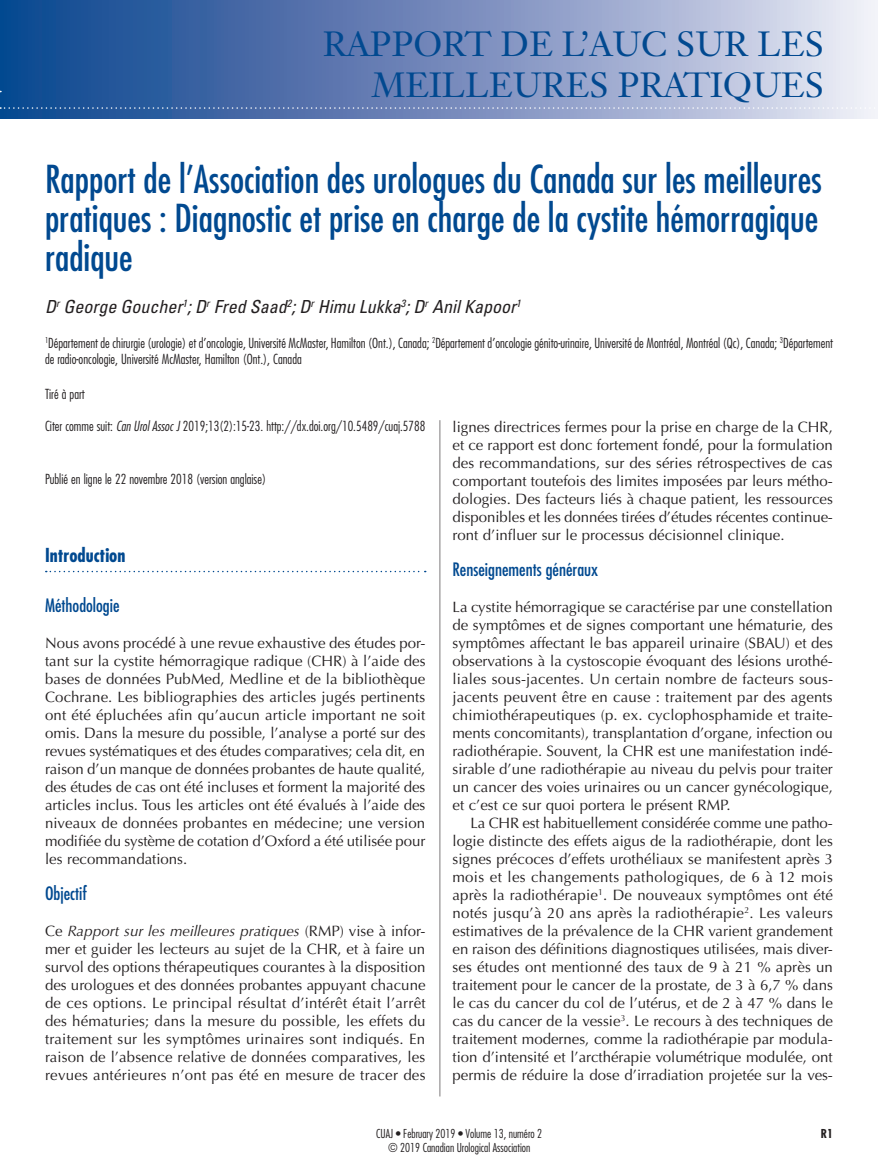
<style>
.page{position:relative;width:878px;height:1175px;background:#fff}
.page>*{position:absolute;margin:0;border:0;box-sizing:border-box;transform-origin:0 0}
.T25{font:condensed 37.5px/39px "Futura";color:#014990;text-align:justify}
.SF-Blue{font:34.5px/41.4px "Janson Text";color:#014990;text-align:right}
.t1{font:700 condensed 18.75px "Futura";color:#014990}
.N12{font:italic condensed 18px "Univers";color:#231f20}
.t2{font:condensed 18px "Futura";color:#014990}
.PJ{font:15px/18px "Optima";color:#231f20;text-align:justify}
.PJ9{font:300 condensed 13.5px/16.5px "Futura";color:#231f20}
.t3{font:300 condensed 12px "Futura";color:#231f20}
.t4{font:700 condensed 12px "Futura";color:#231f20}
.s1{font-style:italic}
</style>
<div class="page">
<div style="left:0;top:0;width:878px;height:118px;background:linear-gradient(to right,#043b8a,#e9e3f2)"></div>
<hr style="left:439px;top:420px;width:1px;height:676px;background:#231f20">
<svg style="left:0;top:107px;width:878px;height:2px;background:#8fa3c9"></svg>
<svg style="left:46px;top:571px;width:379px;height:1px"></svg>
<p class="SF-Blue" style="left:322px;top:23px;width:503px">RAPPORT DE L’AUC SUR LES<br>MEILLEURES PRATIQUES</p>
<p class="T25" style="left:45px;top:159px;width:778px">Rapport de l’Association des urologues du Canada sur les meilleures pratiques : Diagnostic et prise en charge de la cystite hémorragique radique</p>
<p class="N12" style="left:45px;top:295px;width:477px">D<sup>r</sup> George Goucher<sup>1</sup>; D<sup>r</sup> Fred Saad<sup>2</sup>; D<sup>r</sup> Himu Lukka<sup>3</sup>; D<sup>r</sup> Anil Kapoor<sup>1</sup></p>
<p class="PJ9" style="left:45px;top:334px;width:789px"><sup>1</sup>Département de chirurgie (urologie) et d’oncologie, Université McMaster, Hamilton (Ont.), Canada; <sup>2</sup>Département d’oncologie génito-urinaire, Université de Montréal, Montréal (Qc), Canada; <sup>3</sup>Département de radio-oncologie, Université McMaster, Hamilton (Ont.), Canada</p>
<p class="PJ9" style="left:45px;top:385px;width:41px">Tiré à part</p>
<p class="PJ9" style="left:45px;top:418px;width:382px">Citer comme suit: <span class="s1">Can Urol Assoc J</span> 2019;13(2):15-23. http://dx.doi.org/10.5489/cuaj.5788</p>
<p class="PJ9" style="left:45px;top:470px;width:222px">Publié en ligne le 22 novembre 2018 (version anglaise)</p>
<h1 class="t1" style="left:45px;top:543px;width:82px">Introduction</h1>
<h2 class="t2" style="left:45px;top:594px;width:76px">Méthodologie</h2>
<p class="PJ" style="left:45px;top:634px;width:382px">Nous avons procédé à une revue exhaustive des études por&shy;tant sur la cystite hémorragique radique (CHR) à l’aide des bases de données PubMed, Medline et de la bibliothèque Cochrane. Les bibliographies des articles jugés pertinents ont été épluchées afin qu’aucun article important ne soit omis. Dans la mesure du possible, l’analyse a porté sur des revues systématiques et des études comparatives; cela dit, en raison d’un manque de données probantes de haute qualité, des études de cas ont été incluses et forment la majorité des articles inclus. Tous les articles ont été évalués à l’aide des niveaux de données probantes en médecine; une version modifiée du système de cotation d’Oxford a été utilisée pour les recommandations.</p>
<h2 class="t2" style="left:45px;top:882px;width:43px">Objectif</h2>
<p class="PJ" style="left:45px;top:922px;width:382px">Ce <span class="s1">Rapport sur les meilleures pratiques</span> (RMP) vise à infor&shy;mer et guider les lecteurs au sujet de la CHR, et à faire un survol des options thérapeutiques courantes à la disposition des urologues et des données probantes appuyant chacune de ces options. Le principal résultat d’intérêt était l’arrêt des hématuries; dans la mesure du possible, les effets du traitement sur les symptômes urinaires sont indiqués. En raison de l’absence relative de données comparatives, les revues antérieures n’ont pas été en mesure de tracer des</p>
<p class="PJ" style="left:452px;top:418px;width:382px">lignes directrices fermes pour la prise en charge de la CHR, et ce rapport est donc fortement fondé, pour la formulation des recommandations, sur des séries rétrospectives de cas comportant toutefois des limites imposées par leurs métho&shy;dologies. Des facteurs liés à chaque patient, les ressources disponibles et les données tirées d’études récentes continue&shy;ront d’influer sur le processus décisionnel clinique.</p>
<h2 class="t2" style="left:452px;top:558px;width:147px">Renseignements généraux</h2>
<p class="PJ" style="left:452px;top:598px;width:382px">La cystite hémorragique se caractérise par une constellation de symptômes et de signes comportant une hématurie, des symptômes affectant le bas appareil urinaire (SBAU) et des observations à la cystoscopie évoquant des lésions urothé&shy;liales sous-jacentes. Un certain nombre de facteurs sous&shy;jacents peuvent être en cause : traitement par des agents chimiothérapeutiques (p. ex. cyclophosphamide et traite&shy;ments concomitants), transplantation d’organe, infection ou radiothérapie. Souvent, la CHR est une manifestation indé&shy;sirable d’une radiothérapie au niveau du pelvis pour traiter un cancer des voies urinaires ou un cancer gynécologique, et c’est ce sur quoi portera le présent RMP.</p>
<p class="PJ" style="left:452px;top:814px;width:382px;text-indent:18px">La CHR est habituellement considérée comme une patho&shy;logie distincte des effets aigus de la radiothérapie, dont les signes précoces d’effets urothéliaux se manifestent après 3 mois et les changements pathologiques, de 6 à 12 mois après la radiothérapie<sup>1</sup>. De nouveaux symptômes ont été notés jusqu’à 20 ans après la radiothérapie<sup>2</sup>. Les valeurs estimatives de la prévalence de la CHR varient grandement en raison des définitions diagnostiques utilisées, mais diver&shy;ses études ont mentionné des taux de 9 à 21 % après un traitement pour le cancer de la prostate, de 3 à 6,7 % dans le cas du cancer du col de l’utérus, et de 2 à 47 % dans le cas du cancer de la vessie<sup>3</sup>. Le recours à des techniques de traitement modernes, comme la radiothérapie par modula&shy;tion d’intensité et l’arcthérapie volumétrique modulée, ont permis de réduire la dose d’irradiation projetée sur la ves-</p>
<p class="t3" style="left:376px;top:1125px;width:167px">CUAJ • February 2019 • Volume 13, numéro 2</p>
<p class="t3" style="left:388px;top:1140px;width:144px">© 2019 Canadian Urological Association</p>
<p class="t4" style="left:820px;top:1125px;width:14px">R1</p>
</div>
